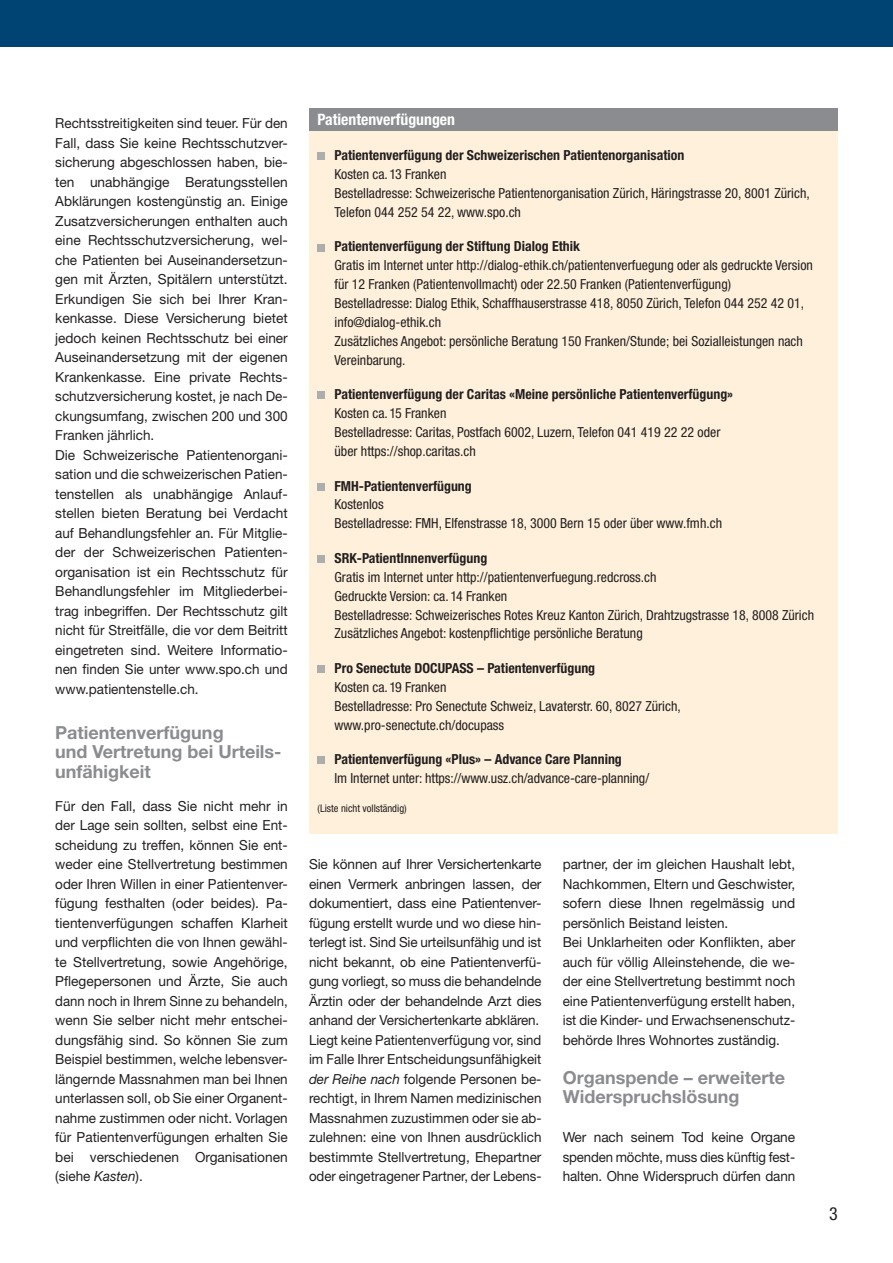
<style>
.page{position:relative;width:893px;height:1263px;background:#fff}
.page>*{position:absolute;margin:0;border:0;box-sizing:border-box;transform-origin:0 0}
.t1{font:700 18px/19.5px "Helvetica Neue LT Std";color:#8a8c8f}
.t2{font:condensed 18px "Helvetica Neue LT Std";color:#231f20}
.t3{font:700 condensed 15.75px "Helvetica Neue LT Std";color:#fff}
.t4{font:13.8px/19.5px "Helvetica Neue LT Std";color:#231f20}
.t5{font:condensed 13.8px/18.9px "Helvetica Neue LT Std";color:#231f20}
.t6{font:700 condensed 13.8px "Helvetica Neue LT Std";color:#231f20}
.t7{font:condensed 10.5px "Helvetica Neue LT Std";color:#231f20}
.s1{font-style:italic}
</style>
<div class="page">
<div style="left:0;top:0;width:893px;height:47px;background:#004473"></div>
<div style="left:309px;top:128px;width:529px;height:705px;background:#fef0da"></div>
<div style="left:317px;top:152px;width:8px;height:8px;background:#acadad"></div>
<div style="left:317px;top:244px;width:8px;height:7px;background:#acadad"></div>
<div style="left:317px;top:392px;width:8px;height:7px;background:#acadad"></div>
<div style="left:317px;top:483px;width:8px;height:7px;background:#acadad"></div>
<div style="left:317px;top:555px;width:8px;height:8px;background:#acadad"></div>
<div style="left:317px;top:665px;width:8px;height:8px;background:#acadad"></div>
<div style="left:317px;top:756px;width:8px;height:8px;background:#acadad"></div>
<div style="left:309px;top:108px;width:529px;height:22px;background:#8a8c8f"></div>
<p class="t4" style="left:55px;top:113px;width:234px">Rechtsstreitigkeiten sind teuer. Für den Fall, dass Sie keine Rechtsschutzver&shy;sicherung abgeschlossen haben, bie&shy;ten unabhängige Beratungsstellen Abklärungen kostengünstig an. Einige Zusatzversicherungen enthalten auch eine Rechtsschutzversicherung, wel&shy;che Patienten bei Auseinandersetzun&shy;gen mit Ärzten, Spitälern unterstützt.<br>Erkundigen Sie sich bei Ihrer Kran&shy;kenkasse. Diese Versicherung bietet jedoch keinen Rechtsschutz bei einer Auseinandersetzung mit der eigenen Krankenkasse. Eine private Rechts&shy;schutzversicherung kostet, je nach De&shy;ckungsumfang, zwischen 200 und 300<br>Franken jährlich.<br>Die Schweizerische Patientenorgani&shy;sation und die schweizerischen Patien&shy;tenstellen als unabhängige Anlauf&shy;stellen bieten Beratung bei Verdacht auf Behandlungsfehler an. Für Mitglie&shy;der der Schweizerischen Patienten&shy;organisation ist ein Rechtsschutz für Behandlungsfehler im Mitgliederbei&shy;trag inbegriffen. Der Rechtsschutz gilt nicht für Streitfälle, die vor dem Beitritt eingetreten sind. Weitere Informatio&shy;nen finden Sie unter www.spo.ch und www.patientenstelle.ch.</p>
<h1 class="t1" style="left:55px;top:722px;width:228px">Patientenverfügung<br>und Vertretung bei Urteils&shy;unfähigkeit</h1>
<p class="t4" style="left:55px;top:796px;width:234px;text-align:justify">Für den Fall, dass Sie nicht mehr in der Lage sein sollten, selbst eine Ent&shy;scheidung zu treffen, können Sie ent&shy;weder eine Stellvertretung bestimmen oder Ihren Willen in einer Patientenver&shy;fügung festhalten (oder beides). Pa&shy;tientenverfügungen schaffen Klarheit und verpflichten die von Ihnen gewähl&shy;te Stellvertretung, sowie Angehörige, Pflegepersonen und Ärzte, Sie auch dann noch in Ihrem Sinne zu behandeln, wenn Sie selber nicht mehr entschei&shy;dungsfähig sind. So können Sie zum Beispiel bestimmen, welche lebensver&shy;längernde Massnahmen man bei Ihnen unterlassen soll, ob Sie einer Organent&shy;nahme zustimmen oder nicht. Vorlagen für Patientenverfügungen erhalten Sie bei verschiedenen Organisationen (siehe <span class="s1">Kasten</span>).</p>
<p class="t3" style="left:317px;top:110px;width:139px">Patientenverfügungen</p>
<p class="t6" style="left:334px;top:147px;width:351px">Patientenverfügung der Schweizerischen Patientenorganisation</p>
<p class="t5" style="left:334px;top:165px;width:477px">Kosten ca. 13 Franken<br>Bestelladresse: Schweizerische Patientenorganisation Zürich, Häringstrasse 20, 8001 Zürich,<br>Telefon 044 252 54 22, www.spo.ch</p>
<p class="t6" style="left:334px;top:238px;width:247px">Patientenverfügung der Stiftung Dialog Ethik</p>
<p class="t5" style="left:334px;top:256px;width:480px">Gratis im Internet unter http://dialog-ethik.ch/patientenverfuegung oder als gedruckte Version für 12 Franken (Patientenvollmacht) oder 22.50 Franken (Patientenverfügung)<br>Bestelladresse: Dialog Ethik, Schaffhauserstrasse 418, 8050 Zürich, Telefon 044 252 42 01, info@dialog-ethik.ch<br>Zusätzliches Angebot: persönliche Beratung 150 Franken/Stunde; bei Sozialleistungen nach Vereinbarung.</p>
<p class="t6" style="left:334px;top:386px;width:400px">Patientenverfügung der Caritas «Meine persönliche Patientenverfügung»</p>
<p class="t5" style="left:334px;top:404px;width:387px">Kosten ca. 15 Franken<br>Bestelladresse: Caritas, Postfach 6002, Luzern, Telefon 041 419 22 22 oder über https://shop.caritas.ch</p>
<p class="t6" style="left:334px;top:477px;width:139px">FMH-Patientenverfügung</p>
<p class="t5" style="left:334px;top:495px;width:389px">Kostenlos<br>Bestelladresse: FMH, Elfenstrasse 18, 3000 Bern 15 oder über www.fmh.ch</p>
<p class="t6" style="left:334px;top:550px;width:154px">SRK-PatientInnenverfügung</p>
<p class="t5" style="left:334px;top:567px;width:481px">Gratis im Internet unter http://patientenverfuegung.redcross.ch<br>Gedruckte Version: ca. 14 Franken<br>Bestelladresse: Schweizerisches Rotes Kreuz Kanton Zürich, Drahtzugstrasse 18, 8008 Zürich Zusätzliches Angebot: kostenpflichtige persönliche Beratung</p>
<p class="t6" style="left:334px;top:660px;width:262px">Pro Senectute DOCUPASS – Patientenverfügung</p>
<p class="t5" style="left:334px;top:677px;width:348px">Kosten ca. 19 Franken<br>Bestelladresse: Pro Senectute Schweiz, Lavaterstr. 60, 8027 Zürich, www.pro-senectute.ch/docupass</p>
<p class="t6" style="left:334px;top:751px;width:289px">Patientenverfügung «Plus» – Advance Care Planning</p>
<p class="t5" style="left:334px;top:769px;width:316px">Im Internet unter: https://www.usz.ch/advance-care-planning/</p>
<p class="t7" style="left:317px;top:802px;width:91px">(Liste nicht vollständig)</p>
<p class="t4" style="left:309px;top:854px;width:234px">Sie können auf Ihrer Versichertenkarte einen Vermerk anbringen lassen, der dokumentiert, dass eine Patientenver&shy;fügung erstellt wurde und wo diese hin&shy;terlegt ist. Sind Sie urteilsunfähig und ist nicht bekannt, ob eine Patientenverfü&shy;gung vorliegt, so muss die behandelnde Ärztin oder der behandelnde Arzt dies anhand der Versichertenkarte abklären.<br>Liegt keine Patientenverfügung vor, sind im Falle Ihrer Entscheidungsunfähigkeit <span class="s1">der Reihe nach</span> folgende Personen be&shy;rechtigt, in Ihrem Namen medizinischen Massnahmen zuzustimmen oder sie ab&shy;zulehnen: eine von Ihnen ausdrücklich bestimmte Stellvertretung, Ehepartner oder eingetragener Partner, der Lebens-</p>
<p class="t4" style="left:563px;top:854px;width:234px">partner, der im gleichen Haushalt lebt, Nachkommen, Eltern und Geschwister, sofern diese Ihnen regelmässig und persönlich Beistand leisten.<br>Bei Unklarheiten oder Konflikten, aber auch für völlig Alleinstehende, die we&shy;der eine Stellvertretung bestimmt noch eine Patientenverfügung erstellt haben, ist die Kinder- und Erwachsenenschutz&shy;behörde Ihres Wohnortes zuständig.</p>
<h1 class="t1" style="left:563px;top:1067px;width:224px">Organspende – erweiterte<br>Widerspruchslösung</h1>
<p class="t4" style="left:563px;top:1127px;width:234px;text-align:justify">Wer nach seinem Tod keine Organe spenden möchte, muss dies künftig fest&shy;halten. Ohne Widerspruch dürfen dann</p>
<h1 class="t2" style="left:829px;top:1203px;width:10px">3</h1>
</div>
